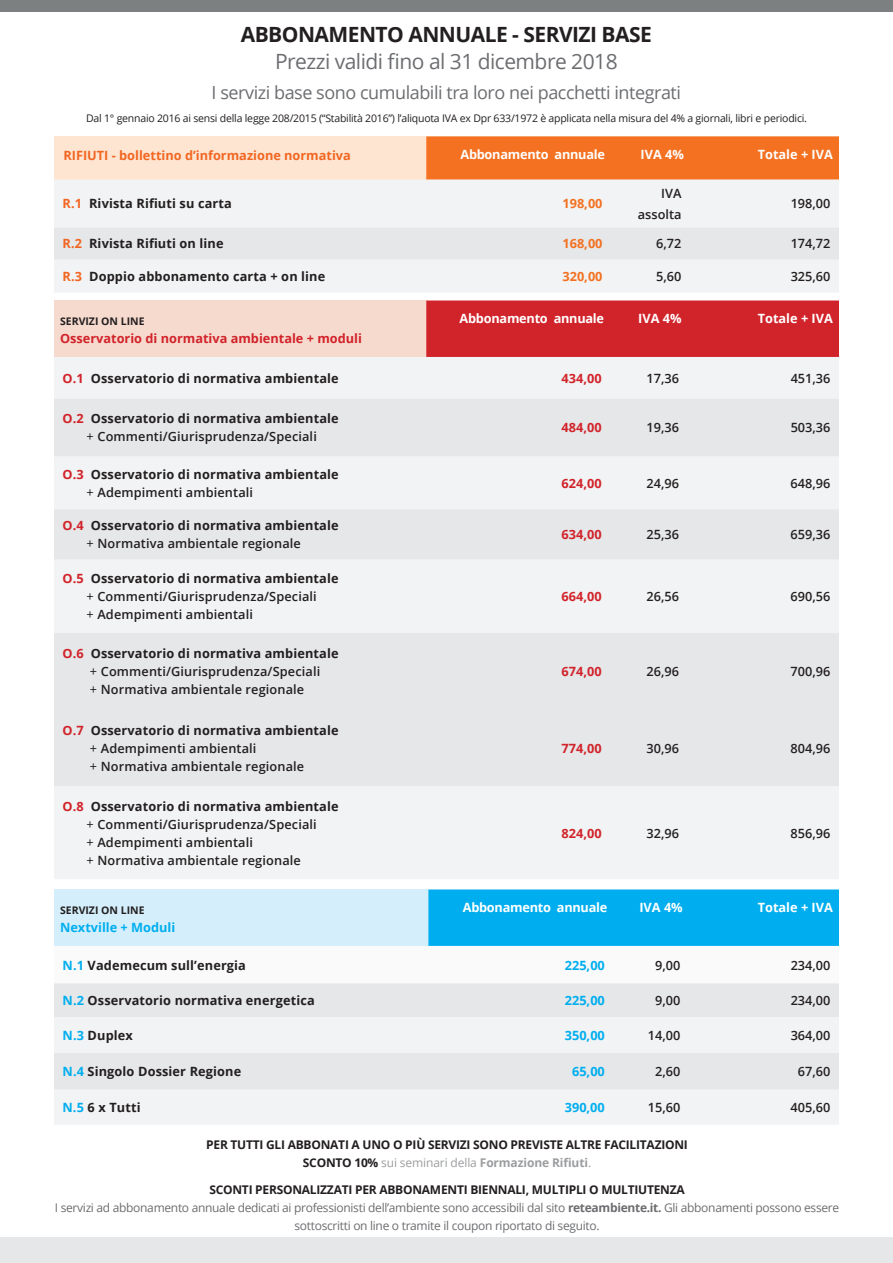
<style>
.page{position:relative;width:893px;height:1263px;background:#fff}
.page>*{position:absolute;margin:0;border:0;box-sizing:border-box;transform-origin:0 0}
.t1{font:21px "Open Sans";letter-spacing:-.025em;color:#6c6d70}
.t2{font:700 21px "Open Sans";letter-spacing:-.025em;color:#231f20}
.t3{font:18px "Open Sans";letter-spacing:-.025em;color:#6c6d70}
.t4{font:600 12.75px/18px "Open Sans";letter-spacing:.01em;color:#231f20}
.t5{font:700 12.75px/18px "Open Sans";letter-spacing:.01em;color:#231f20}
.t6{font:700 12.75px "Open Sans";color:#d1232a}
.t7{font:700 12.75px "Open Sans";letter-spacing:-.02em;color:#fff}
.t8{font:700 12.75px "Open Sans";color:#00aeef}
.t9{font:700 12.75px "Open Sans";color:#f26622}
.t10{font:700 12.75px "Open Sans";color:#fff}
.t11{font:700 12.75px "Open Sans";color:#f37121}
.t12{font:12px/18px "Open Sans";letter-spacing:-.025em;color:#6c6d70;text-align:center}
.t13{font:700 12px/18px "Open Sans";letter-spacing:-.02em;color:#231f20;text-align:center}
.t14{font:10.5px "Open Sans";letter-spacing:-.02em;color:#231f20}
.t15{font:700 10.5px "Open Sans";color:#231f20}
.s1{color:#f26622}
.s2{color:#d1232a}
.s3{font-weight:400}
.s4{font-weight:600}
.s5{font-weight:700;color:#d1232a}
.s6{font-weight:700}
.s7{color:#00aeef}
.s8{font-weight:400;color:#9c9d9f}
.s9{color:#9c9d9f}
.s10{font-weight:700;color:#231f20}
</style>
<div class="page">
<div style="left:0;top:1237px;width:893px;height:26px;background:#e6e7e9"></div>
<div style="left:54px;top:136px;width:372px;height:44px;background:#fee5d2"></div>
<div style="left:426px;top:136px;width:413px;height:44px;background:#f37121"></div>
<div style="left:54px;top:180px;width:785px;height:112px;background:#f2f3f4"></div>
<div style="left:54px;top:227px;width:785px;height:33px;background:#e6e7e9"></div>
<svg style="left:54px;top:889px;width:785px;height:57px;background:#66cdf4"></svg>
<div style="left:54px;top:983px;width:785px;height:34px;background:#e6e7e9"></div>
<svg style="left:54px;top:1017px;width:785px;height:108px;fill:#f2f3f4"></svg>
<div style="left:54px;top:300px;width:372px;height:57px;background:#f7dace"></div>
<div style="left:426px;top:300px;width:413px;height:57px;background:#d1232a"></div>
<div style="left:54px;top:357px;width:785px;height:522px;background:#f2f3f4"></div>
<svg style="left:54px;top:399px;width:785px;height:387px;fill:#e6e7e9"></svg>
<div style="left:0;top:0;width:893px;height:12px;background:#7d8081"></div>
<h1 class="t2" style="left:241px;top:19px;width:413px">ABBONAMENTO ANNUALE - SERVIZI BASE</h1>
<h1 class="t1" style="left:275px;top:47px;width:344px">Prezzi validi fino al 31 dicembre 2018</h1>
<h2 class="t3" style="left:212px;top:80px;width:471px">I servizi base sono cumulabili tra loro nei pacchetti integrati</h2>
<p class="t14" style="left:86px;top:111px;width:722px">Dal 1° gennaio 2016 ai sensi della legge 208/2015 (“Stabilità 2016”) l’aliquota IVA ex Dpr 633/1972 è applicata nella misura del 4% a giornali, libri e periodici.</p>
<p class="t9" style="left:63px;top:147px;width:289px">RIFIUTI - bollettino d’informazione normativa</p>
<p class="t7" style="left:460px;top:145px;width:146px">Abbonamento annuale</p>
<p class="t7" style="left:640px;top:145px;width:45px">IVA 4%</p>
<p class="t10" style="left:758px;top:145px;width:77px">Totale + IVA</p>
<p class="t5" style="left:63px;top:194px;width:171px"><span class="s1">R.1</span> Rivista Rifiuti su carta</p>
<p class="t11" style="left:562px;top:195px;width:42px">198,00</p>
<p class="t4" style="left:638px;top:183px;width:45px;line-height:21px;text-align:right">IVA assolta</p>
<p class="t4" style="left:791px;top:195px;width:41px">198,00</p>
<p class="t5" style="left:63px;top:234px;width:163px"><span class="s1">R.2</span> Rivista Rifiuti on line</p>
<p class="t11" style="left:562px;top:235px;width:42px">168,00</p>
<p class="t4" style="left:656px;top:235px;width:27px">6,72</p>
<p class="t4" style="left:791px;top:235px;width:41px">174,72</p>
<p class="t5" style="left:63px;top:267px;width:264px"><span class="s1">R.3</span> Doppio abbonamento carta + on line</p>
<p class="t11" style="left:562px;top:267px;width:42px">320,00</p>
<p class="t4" style="left:656px;top:267px;width:27px">5,60</p>
<p class="t4" style="left:791px;top:267px;width:41px">325,60</p>
<p class="t15" style="left:60px;top:313px;width:86px">SERVIZI ON LINE</p>
<p class="t6" style="left:60px;top:329px;width:303px">Osservatorio di normativa ambientale + moduli</p>
<p class="t7" style="left:460px;top:309px;width:146px">Abbonamento annuale</p>
<p class="t7" style="left:638px;top:309px;width:45px">IVA 4%</p>
<p class="t10" style="left:758px;top:309px;width:77px">Totale + IVA</p>
<p class="t5" style="left:63px;top:369px;width:278px"><span class="s2">O.1</span> Osservatorio di normativa ambientale</p>
<p class="t6" style="left:562px;top:369px;width:42px">434,00</p>
<p class="t4" style="left:647px;top:369px;width:34px">17,36</p>
<p class="t4" style="left:791px;top:369px;width:41px">451,36</p>
<p class="t5" style="left:63px;top:409px;width:278px;text-align:center"><span class="s2">O.2</span> Osservatorio di normativa ambientale <span class="s3">+</span> <span class="s4">Commenti/Giurisprudenza/Speciali</span></p>
<p class="t6" style="left:562px;top:419px;width:42px">484,00</p>
<p class="t4" style="left:647px;top:419px;width:34px">19,36</p>
<p class="t4" style="left:791px;top:419px;width:41px">503,36</p>
<p class="t5" style="left:87px;top:465px;width:254px;text-indent:-24px"><span class="s2">O.3</span> Osservatorio di normativa ambientale <span class="s3">+</span> <span class="s4">Adempimenti ambientali</span></p>
<p class="t6" style="left:562px;top:474px;width:42px">624,00</p>
<p class="t4" style="left:647px;top:474px;width:34px">24,96</p>
<p class="t4" style="left:791px;top:474px;width:41px">648,96</p>
<p class="t5" style="left:87px;top:516px;width:254px;text-indent:-24px"><span class="s2">O.4</span> Osservatorio di normativa ambientale <span class="s3">+</span> <span class="s4">Normativa ambientale regionale</span></p>
<p class="t6" style="left:562px;top:526px;width:42px">634,00</p>
<p class="t4" style="left:646px;top:525px;width:34px">25,36</p>
<p class="t4" style="left:791px;top:525px;width:41px">659,36</p>
<p class="t4" style="left:87px;top:569px;width:254px;text-indent:-24px"><span class="s5">O.5</span> <span class="s6">Osservatorio di normativa ambientale </span><span class="s3">+</span> Commenti/Giurisprudenza/Speciali<br><span class="s3">+</span> Adempimenti ambientali</p>
<p class="t6" style="left:562px;top:587px;width:42px">664,00</p>
<p class="t4" style="left:646px;top:587px;width:34px">26,56</p>
<p class="t4" style="left:791px;top:587px;width:41px">690,56</p>
<p class="t4" style="left:90px;top:644px;width:250px;text-indent:-28px"><span class="s5">O.6</span> <span class="s6">Osservatorio di normativa ambientale </span><span class="s3">+</span> Commenti/Giurisprudenza/Speciali<br><span class="s3">+</span> Normativa ambientale regionale</p>
<p class="t4" style="left:90px;top:721px;width:250px;text-indent:-28px"><span class="s5">O.7</span> <span class="s6">Osservatorio di normativa ambientale </span><span class="s3">+</span> Adempimenti ambientali<br><span class="s3">+</span> Normativa ambientale regionale</p>
<p class="t4" style="left:87px;top:797px;width:254px;text-indent:-24px"><span class="s5">O.8</span> <span class="s6">Osservatorio di normativa ambientale </span><span class="s3">+</span> Commenti/Giurisprudenza/Speciali<br><span class="s3">+</span> Adempimenti ambientali<br><span class="s3">+</span> Normativa ambientale regionale</p>
<p class="t15" style="left:60px;top:902px;width:86px">SERVIZI ON LINE</p>
<p class="t8" style="left:60px;top:918px;width:117px">Nextville + Moduli</p>
<p class="t6" style="left:562px;top:662px;width:42px">674,00</p>
<p class="t4" style="left:646px;top:662px;width:34px">26,96</p>
<p class="t4" style="left:791px;top:662px;width:41px">700,96</p>
<p class="t6" style="left:562px;top:739px;width:42px">774,00</p>
<p class="t4" style="left:646px;top:739px;width:34px">30,96</p>
<p class="t4" style="left:791px;top:739px;width:41px">804,96</p>
<p class="t6" style="left:562px;top:824px;width:42px">824,00</p>
<p class="t4" style="left:646px;top:824px;width:34px">32,96</p>
<p class="t4" style="left:791px;top:824px;width:41px">856,96</p>
<p class="t7" style="left:463px;top:898px;width:146px">Abbonamento annuale</p>
<p class="t7" style="left:639px;top:898px;width:45px">IVA 4%</p>
<p class="t10" style="left:758px;top:898px;width:77px">Totale + IVA</p>
<p class="t5" style="left:63px;top:955px;width:185px"><span class="s7">N.1</span> Vademecum sull’energia</p>
<p class="t8" style="left:565px;top:956px;width:42px">225,00</p>
<p class="t4" style="left:655px;top:956px;width:27px">9,00</p>
<p class="t4" style="left:791px;top:956px;width:41px">234,00</p>
<p class="t5" style="left:63px;top:991px;width:254px"><span class="s7">N.2</span> Osservatorio normativa energetica</p>
<p class="t8" style="left:565px;top:992px;width:42px">225,00</p>
<p class="t4" style="left:655px;top:991px;width:27px">9,00</p>
<p class="t4" style="left:791px;top:991px;width:41px">234,00</p>
<p class="t5" style="left:63px;top:1026px;width:72px"><span class="s7">N.3</span> Duplex</p>
<p class="t8" style="left:565px;top:1026px;width:42px">350,00</p>
<p class="t4" style="left:648px;top:1026px;width:34px">14,00</p>
<p class="t4" style="left:791px;top:1026px;width:41px">364,00</p>
<p class="t5" style="left:63px;top:1062px;width:180px"><span class="s7">N.4</span> Singolo Dossier Regione</p>
<p class="t8" style="left:572px;top:1062px;width:34px">65,00</p>
<p class="t4" style="left:655px;top:1062px;width:27px">2,60</p>
<p class="t4" style="left:798px;top:1062px;width:34px">67,60</p>
<p class="t5" style="left:62px;top:1098px;width:80px"><span class="s7">N.5</span> 6 x Tutti</p>
<p class="t8" style="left:565px;top:1098px;width:42px">390,00</p>
<p class="t4" style="left:648px;top:1098px;width:34px">15,60</p>
<p class="t4" style="left:791px;top:1098px;width:41px">405,60</p>
<p class="t13" style="left:206px;top:1135px;width:483px">PER TUTTI GLI ABBONATI A UNO O PIÙ SERVIZI SONO PREVISTE ALTRE FACILITAZIONI<br>SCONTO 10% <span class="s8">sui seminari della</span> <span class="s9">Formazione Rifiuti</span><span class="s8">.</span></p>
<p class="t12" style="left:55px;top:1180px;width:786px"><span class="s10">SCONTI PERSONALIZZATI PER ABBONAMENTI BIENNALI, MULTIPLI O MULTIUTENZA<br></span>I servizi ad abbonamento annuale dedicati ai professionisti dell’ambiente sono accessibili dal sito <span class="s6">reteambiente.it.</span> Gli abbonamenti possono essere sottoscritti on line o tramite il coupon riportato di seguito.</p>
</div>
